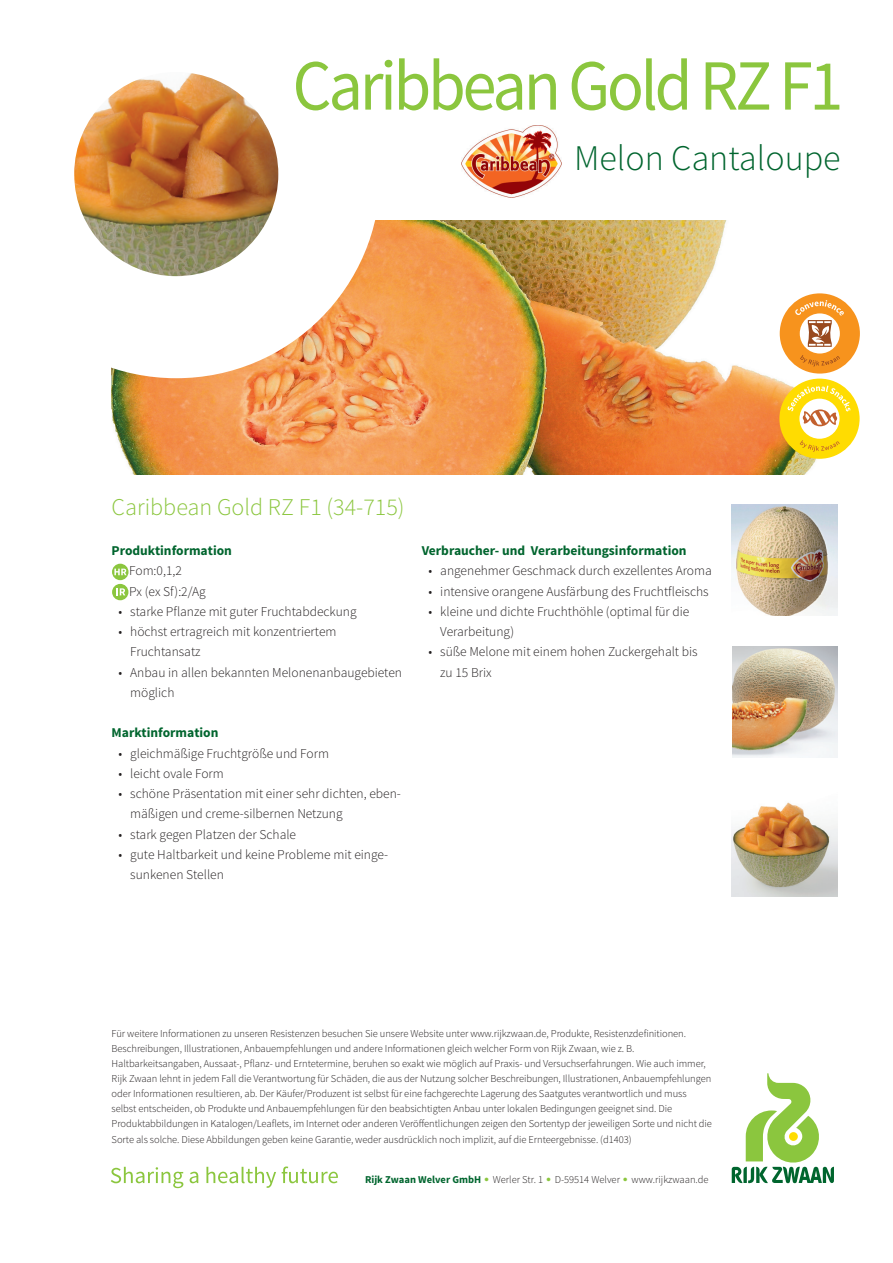
<style>
.page{position:relative;width:893px;height:1263px;background:#fff}
.page>*{position:absolute;margin:0;border:0;box-sizing:border-box;transform-origin:0 0}
.t1{font:72px "Source Sans Pro";letter-spacing:-.05em;color:#8bc63e;scale:.95 1}
.t2{font:300 36px "Source Sans Pro";color:#00652e}
.t3{font:300 24px "Source Sans Pro";color:#8bc63e}
.t4{font:300 13.5px/20.2px "Source Sans Pro";color:#231f20}
.t5{font:700 13.5px "Source Sans Pro";color:#00652e}
.t6{font:300 10.5px/15px "Source Sans Pro";letter-spacing:-.005em;color:#231f20}
.s1{font-weight:700;color:#00652e}
.s2{font-family:"Optima LT Pro";font-weight:700;color:#8bc63e}
</style>
<div class="page">
<img style="left:112px;top:221px;width:725px;height:253px">
<div style="left:780px;top:293px;width:80px;height:81px;background:#f7931d;border-radius:50%"></div>
<div style="left:800px;top:313px;width:40px;height:40px;background:#fff;border-radius:50%"></div>
<svg style="left:800px;top:355px;width:40px;height:11px"></svg>
<svg style="left:795px;top:300px;width:49px;height:47px"></svg>
<svg style="left:112px;top:564px;width:17px;height:16px"></svg>
<svg style="left:114px;top:569px;width:13px;height:6px"></svg>
<div style="left:112px;top:584px;width:16px;height:16px;background:#8bc63e;border-radius:50%"></div>
<svg style="left:116px;top:588px;width:9px;height:7px"></svg>
<svg style="left:74px;top:73px;width:306px;height:305px"></svg>
<img style="left:74px;top:72px;width:204px;height:204px;border-radius:102px">
<img style="left:732px;top:505px;width:105px;height:111px">
<img style="left:732px;top:646px;width:106px;height:111px">
<img style="left:732px;top:802px;width:105px;height:94px">
<img style="left:462px;top:125px;width:99px;height:72px">
<div style="left:779px;top:379px;width:81px;height:80px;background:#ffdc01;border-radius:50%"></div>
<div style="left:799px;top:399px;width:40px;height:40px;background:#fff;border-radius:50%"></div>
<svg style="left:800px;top:440px;width:40px;height:12px"></svg>
<svg style="left:787px;top:386px;width:63px;height:40px"></svg>
<svg style="left:732px;top:1073px;width:102px;height:111px"></svg>
<svg style="left:111px;top:1167px;width:72px;height:21px"></svg>
<svg style="left:190px;top:1172px;width:8px;height:11px"></svg>
<svg style="left:206px;top:1167px;width:70px;height:21px"></svg>
<svg style="left:282px;top:1166px;width:56px;height:17px"></svg>
<h1 class="t1" style="left:292px;top:41px;width:581px">Caribbean Gold RZ F1</h1>
<h2 class="t2" style="left:574px;top:137px;width:268px">Melon Cantaloupe</h2>
<h3 class="t3" style="left:112px;top:492px;width:295px">Caribbean Gold RZ F1 (34-715)</h3>
<p class="t5" style="left:112px;top:542px;width:122px">Produktinformation</p>
<p class="t4" style="left:129px;top:561px;width:78px">Fom:0,1,2<br>Px (ex Sf):2/Ag</p>
<p class="t4" style="left:119px;top:601px;width:240px">• starke Pflanze mit guter Fruchtabdeckung</p>
<p class="t4" style="left:130px;top:622px;width:208px;text-indent:-12px">• höchst ertragreich mit konzentriertem<br>Fruchtansatz</p>
<p class="t4" style="left:130px;top:662px;width:273px;text-indent:-12px">• Anbau in allen bekannten Melonenanbaugebieten möglich</p>
<p class="t5" style="left:112px;top:724px;width:108px">Marktinformation</p>
<p class="t4" style="left:119px;top:743px;width:212px">• gleichmäßige Fruchtgröße und Form</p>
<p class="t4" style="left:119px;top:763px;width:107px">• leicht ovale Form</p>
<p class="t4" style="left:130px;top:784px;width:272px;text-indent:-12px">• schöne Präsentation mit einer sehr dichten, eben&shy;mäßigen und creme-silbernen Netzung</p>
<p class="t4" style="left:119px;top:824px;width:179px">• stark gegen Platzen der Schale</p>
<p class="t4" style="left:130px;top:844px;width:259px;text-indent:-12px">• gute Haltbarkeit und keine Probleme mit einge&shy;sunkenen Stellen</p>
<p class="t5" style="left:422px;top:542px;width:266px">Verbraucher- und Verarbeitungsinformation</p>
<p class="t4" style="left:429px;top:561px;width:285px">• angenehmer Geschmack durch exzellentes Aroma</p>
<p class="t4" style="left:429px;top:581px;width:282px">• intensive orangene Ausfärbung des Fruchtfleischs</p>
<p class="t4" style="left:440px;top:601px;width:251px;text-indent:-12px">• kleine und dichte Fruchthöhle (optimal für die<br>Verarbeitung)</p>
<p class="t4" style="left:440px;top:642px;width:259px;text-indent:-12px">• süße Melone mit einem hohen Zuckergehalt bis zu 15 Brix</p>
<p class="t6" style="left:112px;top:1026px;width:602px">Für weitere Informationen zu unseren Resistenzen besuchen Sie unsere Website unter www.rijkzwaan.de, Produkte, Resistenzdefinitionen.<br>Beschreibungen, Illustrationen, Anbauempfehlungen und andere Informationen gleich welcher Form von Rijk Zwaan, wie z. B.<br>Haltbarkeitsangaben, Aussaat-, Pflanz- und Erntetermine, beruhen so exakt wie möglich auf Praxis- und Versuchserfahrungen. Wie auch immer, Rijk Zwaan lehnt in jedem Fall die Verantwortung für Schäden, die aus der Nutzung solcher Beschreibungen, Illustrationen, Anbauempfehlungen oder Informationen resultieren, ab. Der Käufer/Produzent ist selbst für eine fachgerechte Lagerung des Saatgutes verantwortlich und muss selbst entscheiden, ob Produkte und Anbauempfehlungen für den beabsichtigten Anbau unter lokalen Bedingungen geeignet sind. Die Produktabbildungen in Katalogen/Leaflets, im Internet oder anderen Veröffentlichungen zeigen den Sortentyp der jeweiligen Sorte und nicht die Sorte als solche. Diese Abbildungen geben keine Garantie, weder ausdrücklich noch implizit, auf die Ernteergebnisse. (d1403)</p>
<p class="t6" style="left:365px;top:1172px;width:345px"><span class="s1">Rijk Zwaan Welver GmbH</span> <span class="s2">•</span> Werler Str. 1 <span class="s2">•</span> D-59514 Welver <span class="s2">•</span> www.rijkzwaan.de</p>
</div>
